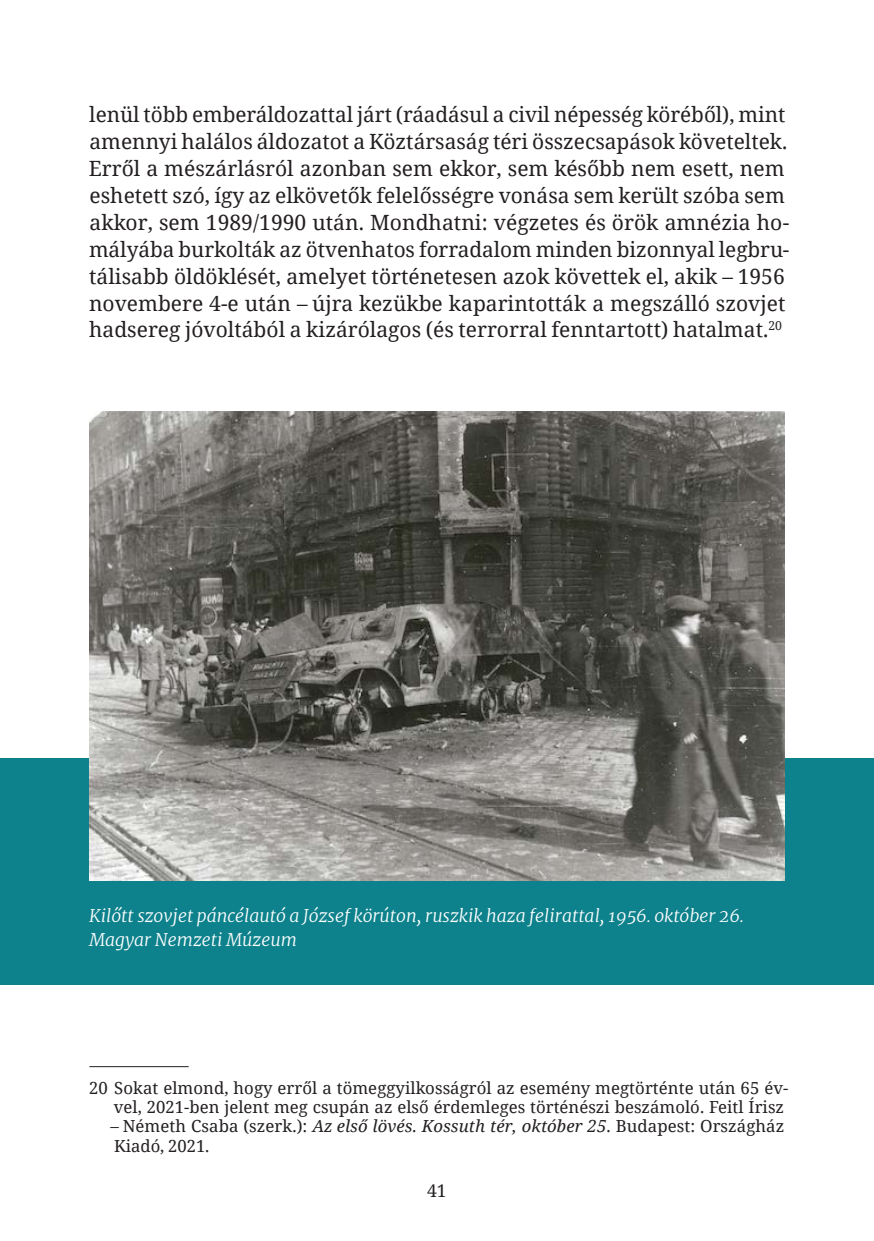
<style>
.page{position:relative;width:874px;height:1241px;background:#fff}
.page>*{position:absolute;margin:0;border:0;box-sizing:border-box;transform-origin:0 0}
.t1{font:21px/26.9px "Noto Serif";color:#231f20}
.t2{font:italic 300 17.5px/24.5px "Merriweather";color:#fff}
.t3{font:17.5px "Noto Serif";color:#231f20}
.t4{font:16.62px/19.2px "Noto Serif";letter-spacing:.005em;color:#231f20;text-align:right}
.s1{font-style:italic}
</style>
<div class="page">
<div style="left:0;top:758px;width:873px;height:226px;background:#0e828c"></div>
<img style="left:89px;top:411px;width:695px;height:469px">
<hr style="left:89px;top:1066px;width:100px;height:1px;background:#231f20">
<p class="t1" style="left:89px;top:100px;width:701px">lenül több emberáldozattal járt (ráadásul a civil népesség köréből), mint amennyi halálos áldozatot a Köztársaság téri összecsapások követeltek.<br>Erről a mészárlásról azonban sem ekkor, sem később nem esett, nem eshetett szó, így az elkövetők felelősségre vonása sem került szóba sem akkor, sem 1989/1990 után. Mondhatni: végzetes és örök amnézia ho&shy;mályába burkolták az ötvenhatos forradalom minden bizonnyal legbru&shy;tálisabb öldöklését, amelyet történetesen azok követtek el, akik – 1956 novembere 4-e után – újra kezükbe kaparintották a megszálló szovjet hadsereg jóvoltából a kizárólagos (és terrorral fenntartott) hatalmat.<sup>20</sup></p>
<p class="t2" style="left:89px;top:903px;width:656px">Kilőtt szovjet páncélautó a József körúton, ruszkik haza felirattal, 1956. október 26.<br>Magyar Nemzeti Múzeum</p>
<p class="t4" style="left:89px;top:1077px;width:700px">20 Sokat elmond, hogy erről a tömeggyilkosságról az esemény megtörténte után 65 év&shy;vel, 2021-ben jelent meg csupán az első érdemleges történészi beszámoló. Feitl Írisz</p>
<p class="t4" style="left:110px;top:1116px;width:675px;text-align:left">– Németh Csaba (szerk.): <span class="s1">Az első lövés. Kossuth tér, október 25</span>. Budapest: Országház<br>Kiadó, 2021.</p>
<p class="t3" style="left:427px;top:1178px;width:21px">41</p>
</div>
